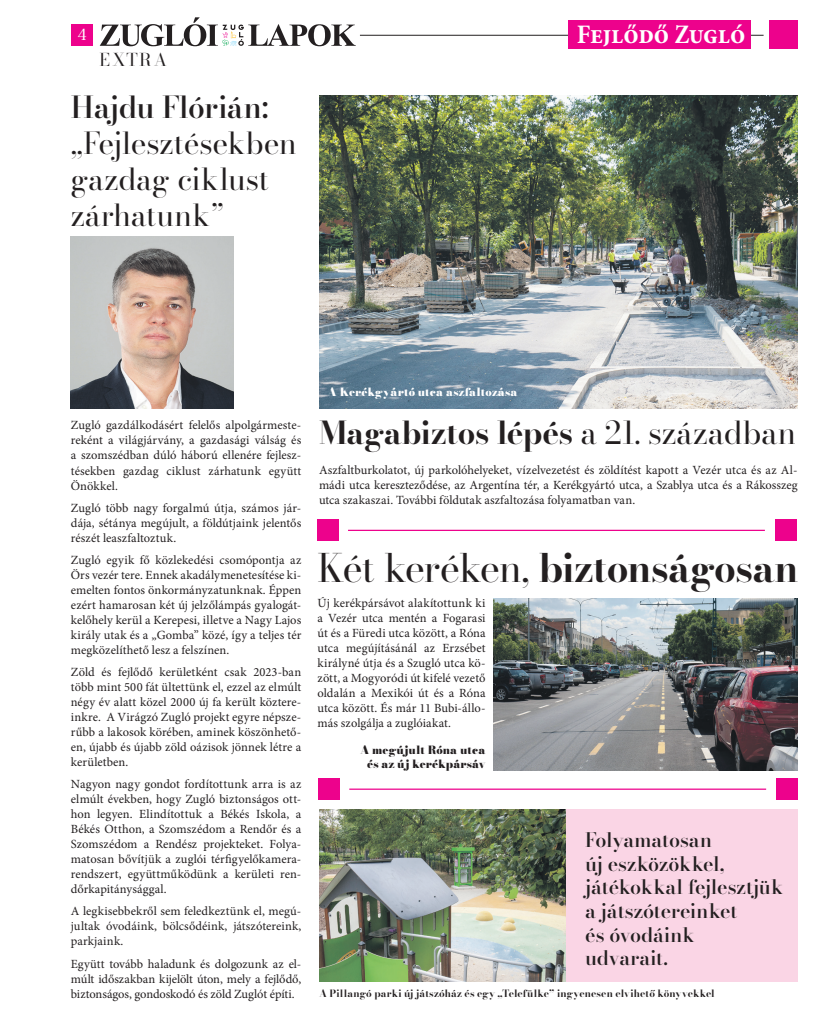
<style>
.page{position:relative;width:833px;height:1025px;background:#fff}
.page>*{position:absolute;margin:0;border:0;box-sizing:border-box;transform-origin:0 0}
.t1{font:700 38.75px "Bodoni Moda 24 pt";letter-spacing:-.015em;color:#231f20}
.t2{font:700 31.25px "Bodoni Moda 24 pt";letter-spacing:-.01em;color:#231f20}
.t3{font:30px/36px "Bodoni Moda 24 pt";letter-spacing:-.005em;color:#231f20}
.t4{font:500 30px "Bodoni Moda 24 pt";letter-spacing:-.02em;color:#231f20}
.t5{font:700 condensed 27px "Minion Pro";letter-spacing:-.015em;color:#fff}
.t6{font:500 19.75px/23.6px "Bodoni Moda 24 pt";letter-spacing:-.005em;color:#231f20}
.t7{font:17.5px "Bodoni Moda 24 pt";letter-spacing:.105em;color:#231f20}
.t8{font:15px "Bodoni Moda 06 pt";color:#fff}
.t9{font:12.5px/15px "Minion Pro";letter-spacing:.005em;color:#231f20;text-align:justify}
.t10{font:11.25px/13.8px "Bodoni Moda 24 pt Fatface";letter-spacing:.005em;color:#231f20;text-align:right}
.t11{font:11.25px "Bodoni Moda 24 pt Fatface";letter-spacing:.01em;color:#fff}
.t12{font:700 10px "Bodoni Moda 24 pt";letter-spacing:.01em;color:#231f20}
.s1{font-weight:400}
</style>
<div class="page">
<img style="left:319px;top:809px;width:246px;height:172px">
<img style="left:493px;top:598px;width:304px;height:171px">
<div style="left:565px;top:809px;width:232px;height:172px;background:#fad5e5"></div>
<img style="left:319px;top:96px;width:478px;height:312px">
<hr style="left:348px;top:529px;width:417px;height:1px;background:#ed028c">
<div style="left:317px;top:519px;width:22px;height:21px;background:#ed028c"></div>
<div style="left:775px;top:519px;width:21px;height:21px;background:#ed028c"></div>
<hr style="left:349px;top:788px;width:417px;height:1px;background:#ed028c">
<div style="left:319px;top:778px;width:21px;height:21px;background:#ed028c"></div>
<div style="left:776px;top:778px;width:21px;height:21px;background:#ed028c"></div>
<img style="left:71px;top:237px;width:163px;height:171px">
<svg style="left:100px;top:17px;width:256px;height:29px"></svg>
<div style="left:71px;top:24px;width:22px;height:22px;background:#ed028c"></div>
<hr style="left:360px;top:35px;width:403px;height:1px;background:#231f20">
<div style="left:769px;top:20px;width:29px;height:29px;background:#ed028c"></div>
<div style="left:568px;top:20px;width:183px;height:29px;background:#ed028c"></div>
<p class="t8" style="left:77px;top:24px;width:10px">4</p>
<h3 class="t5" style="left:576px;top:15px;width:170px">Fejlődő Zugló</h3>
<h3 class="t7" style="left:100px;top:47px;width:69px">EXTRA</h3>
<h3 class="t4" style="left:71px;top:86px;width:199px">Hajdu Flórián:</h3>
<h3 class="t3" style="left:71px;top:125px;width:227px">„Fejlesztésekben gazdag ciklust zárhatunk”</h3>
<p class="t9" style="left:71px;top:418px;width:232px">Zugló gazdálkodásért felelős alpolgármeste&shy;reként a világjárvány, a gazdasági válság és a szomszédban dúló háború ellenére fejlesz&shy;tésekben gazdag ciklust zárhatunk együtt Önökkel.</p>
<p class="t9" style="left:71px;top:500px;width:232px">Zugló több nagy forgalmú útja, számos jár&shy;dája, sétánya megújult, a földútjaink jelentős részét leaszfaltoztuk.</p>
<p class="t9" style="left:71px;top:552px;width:232px">Zugló egyik fő közlekedési csomópontja az Örs vezér tere. Ennek akadálymenetesítése ki&shy;emelten fontos önkormányzatunknak. Éppen ezért hamarosan két új jelzőlámpás gyalogát&shy;kelőhely kerül a Kerepesi, illetve a Nagy Lajos király utak és a „Gomba” közé, így a teljes tér megközelíthető lesz a felszínen.</p>
<p class="t9" style="left:71px;top:664px;width:232px">Zöld és fejlődő kerületként csak 2023-ban több mint 500 fát ültettünk el, ezzel az elmúlt négy év alatt közel 2000 új fa került köztere&shy;inkre. A Virágzó Zugló projekt egyre népsze&shy;rűbb a lakosok körében, aminek köszönhető&shy;en, újabb és újabb zöld oázisok jönnek létre a kerületben.</p>
<p class="t9" style="left:71px;top:776px;width:232px">Nagyon nagy gondot fordítottunk arra is az elmúlt években, hogy Zugló biztonságos ott&shy;hon legyen. Elindítottuk a Békés Iskola, a Békés Otthon, a Szomszédom a Rendőr és a Szomszédom a Rendész projekteket. Folya&shy;matosan bővítjük a zuglói térfigyelőkamera&shy;rendszert, együttműködünk a kerületi ren&shy;dőrkapitánysággal.</p>
<p class="t9" style="left:71px;top:903px;width:232px">A legkisebbekről sem feledkeztünk el, megú&shy;jultak óvodáink, bölcsődéink, játszótereink, parkjaink.</p>
<p class="t9" style="left:71px;top:955px;width:232px">Együtt tovább haladunk és dolgozunk az el&shy;múlt időszakban kijelölt úton, mely a fejlődő, biztonságos, gondoskodó és zöld Zuglót építi.</p>
<p class="t11" style="left:327px;top:384px;width:192px">A Kerékgyártó utca aszfaltozása</p>
<h2 class="t2" style="left:319px;top:411px;width:478px">Magabiztos lépés <span class="s1">a 21. században</span></h2>
<p class="t9" style="left:319px;top:462px;width:480px">Aszfaltburkolatot, új parkolóhelyeket, vízelvezetést és zöldítést kapott a Vezér utca és az Al&shy;mádi utca kereszteződése, az Argentína tér, a Kerékgyártó utca, a Szablya utca és a Rákosszeg utca szakaszai. További földutak aszfaltozása folyamatban van.</p>
<h1 class="t1" style="left:317px;top:541px;width:482px"><span class="s1">Két keréken,</span> biztonságosan</h1>
<p class="t9" style="left:317px;top:595px;width:170px">Új kerékpársávot alakítottunk ki a Vezér utca mentén a Fogarasi út és a Füredi utca között, a Róna utca megújításánál az Erzsébet királyné útja és a Szugló utca kö&shy;zött, a Mogyoródi út kifelé vezető oldalán a Mexikói út és a Róna utca között. És már 11 Bubi-állo&shy;más szolgálja a zuglóiakat.</p>
<p class="t10" style="left:360px;top:743px;width:127px">A megújult Róna utca és az új kerékpársáv</p>
<h3 class="t6" style="left:585px;top:827px;width:200px">Folyamatosan<br>új eszközökkel, játékokkal fejlesztjük a játszótereinket<br>és óvodáink<br>udvarait.</h3>
<p class="t12" style="left:319px;top:986px;width:397px">A Pillangó parki új játszóház és egy „Telefülke” ingyenesen elvihető könyvekkel</p>
</div>
